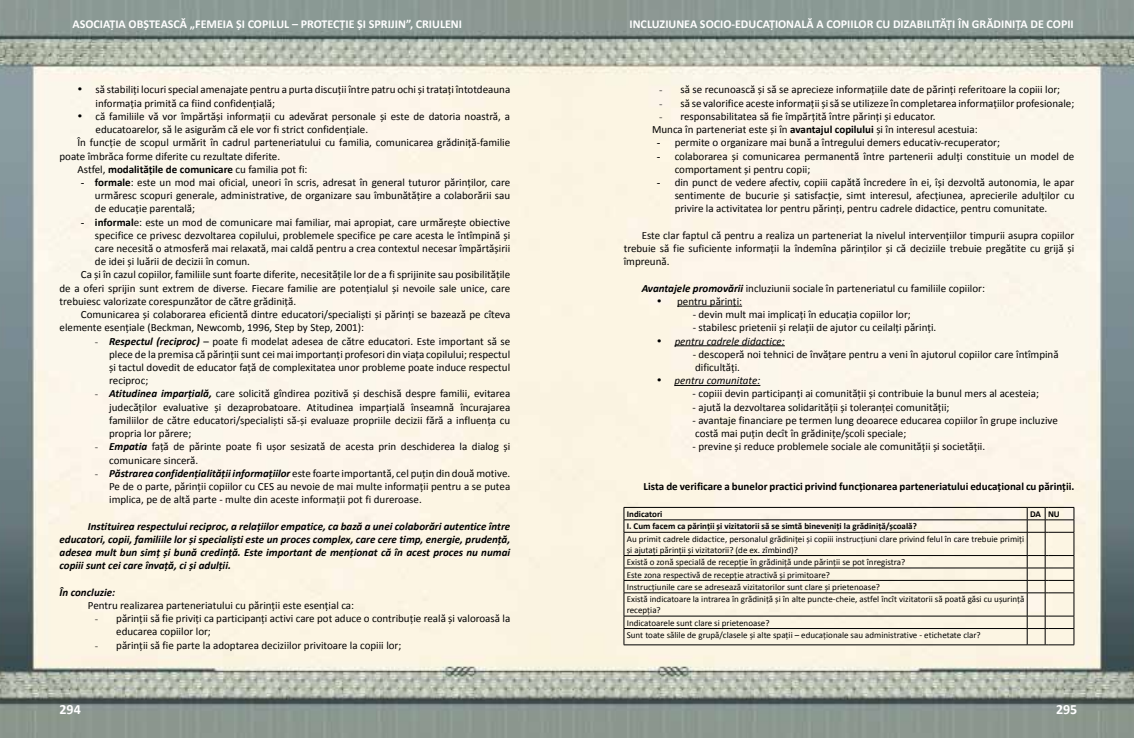
<style>
.page{position:relative;width:1134px;height:738px;background:#fff}
.page>*{position:absolute;margin:0;border:0;box-sizing:border-box;transform-origin:0 0}
.t1{font:700 14px "Calibri";color:#fff}
.t2{font:700 12px "Calibri";color:#fff}
.t3{font:11px/13.2px "Calibri";color:#000}
.t4{font:italic 700 11px/13.2px "Calibri";color:#000;text-align:justify}
.t5{font:700 11px "Calibri";color:#000}
.t6{font:italic 11px "Calibri";color:#000}
.t7{font:9px/12.4px "Calibri";color:#000}
.t8{font:700 9px "Calibri";color:#000}
.s1{font-weight:400}
.s2{font-family:"Times New Roman"}
.s3{font-weight:700}
.s4{font-family:"Garamond"}
.s5{font-weight:700;font-style:italic}
</style>
<div class="page">
<img style="left:0;top:0;width:1134px;height:737px">
<hr style="left:677px;top:305px;width:65px;height:1px;background:#000">
<hr style="left:675px;top:345px;width:110px;height:1px;background:#000">
<hr style="left:675px;top:385px;width:85px;height:1px;background:#000">
<hr style="left:624px;top:506px;width:403px;height:1px;background:#000">
<hr style="left:624px;top:519px;width:403px;height:1px;background:#000">
<hr style="left:624px;top:531px;width:403px;height:1px;background:#000">
<hr style="left:624px;top:555px;width:403px;height:1px;background:#000">
<hr style="left:624px;top:567px;width:403px;height:1px;background:#000">
<hr style="left:624px;top:579px;width:403px;height:1px;background:#000">
<hr style="left:624px;top:592px;width:403px;height:1px;background:#000">
<hr style="left:624px;top:615px;width:403px;height:1px;background:#000">
<hr style="left:624px;top:627px;width:403px;height:1px;background:#000">
<svg style="left:624px;top:507px;width:1px;height:137px"></svg>
<hr style="left:624px;top:644px;width:403px;height:1px;background:#000">
<svg style="left:1027px;top:506px;width:48px;height:139px;background:#ddd7c8"></svg>
<p class="t2" style="left:73px;top:16px;width:391px">ASOCIAŢIA OBŞTEASCĂ „FEMEIA ŞI COPILUL – PROTECŢIE ŞI SPRIJIN”, CRIULENI</p>
<p class="t2" style="left:629px;top:16px;width:446px">INCLUZIUNEA SOCIO-EDUCAŢIONALĂ A COPIILOR CU DIZABILITĂŢI ÎN GRĂDINIŢA DE COPII</p>
<p class="t3" style="left:96px;top:83px;width:416px;text-indent:-18px">• să stabiliţi locuri special amenajate pentru a purta discuţii între patru ochi şi trataţi întotdeauna informaţia primită ca fiind confidenţială;</p>
<p class="t3" style="left:78px;top:109px;width:434px">• că familiile vă vor împărtăşi informaţii cu adevărat personale şi este de datoria noastră, a</p>
<p class="t3" style="left:96px;top:123px;width:274px">educatoarelor, să le asigurăm că ele vor fi strict confidenţiale.</p>
<p class="t3" style="left:78px;top:136px;width:434px">În funcţie de scopul urmărit în cadrul parteneriatului cu familia, comunicarea grădiniţă-familie</p>
<p class="t3" style="left:60px;top:149px;width:222px">poate îmbrăca forme diferite cu rezultate diferite.</p>
<p class="t5" style="left:78px;top:162px;width:232px"><span class="s1">Astfel,</span> modalităţile de comunicare <span class="s1">cu familia pot fi:</span></p>
<p class="t3" style="left:95px;top:175px;width:417px;text-align:justify;text-indent:-14px"><span class="s2">-</span> <span class="s3">formale</span>: este un mod mai oficial, uneori în scris, adresat în general tuturor părinţilor, care urmăresc scopuri generale, administrative, de organizare sau îmbunătăţire a colaborării sau de educaţie parentală;</p>
<p class="t3" style="left:81px;top:215px;width:431px"><span class="s2">-</span> <span class="s3">informal</span>e: este un mod de comunicare mai familiar, mai apropiat, care urmăreşte obiective</p>
<p class="t3" style="left:95px;top:228px;width:417px">specifice ce privesc dezvoltarea copilului, problemele specifice pe care acesta le întîmpină şi</p>
<p class="t3" style="left:95px;top:241px;width:417px">care necesită o atmosferă mai relaxată, mai caldă pentru a crea contextul necesar împărtăşirii</p>
<p class="t3" style="left:95px;top:255px;width:157px">de idei şi luării de decizii în comun.</p>
<p class="t3" style="left:81px;top:268px;width:431px">Ca şi în cazul copiilor, familiile sunt foarte diferite, necesităţile lor de a fi sprijinite sau posibilităţile</p>
<p class="t3" style="left:60px;top:281px;width:452px">de a oferi sprijin sunt extrem de diverse. Fiecare familie are potenţialul şi nevoile sale unice, care</p>
<p class="t3" style="left:60px;top:294px;width:238px">trebuiesc valorizate corespunzător de către grădiniţă.</p>
<p class="t3" style="left:81px;top:307px;width:431px">Comunicarea şi colaborarea eficientă dintre educatori/specialişti şi părinţi se bazează pe cîteva</p>
<p class="t3" style="left:60px;top:321px;width:306px">elemente esenţiale (Beckman, Newcomb, 1996, Step by Step, 2001):</p>
<p class="t3" style="left:109px;top:334px;width:403px;text-align:justify;text-indent:-14px"><span class="s4">-</span> <span class="s5">Respectul (reciproc)</span> – poate fi modelat adesea de către educatori. Este important să se plece de la premisa că părinţii sunt cei mai importanţi profesori din viaţa copilului; respectul şi tactul dovedit de educator faţă de complexitatea unor probleme poate induce respectul reciproc;</p>
<p class="t3" style="left:109px;top:387px;width:403px;text-align:justify;text-indent:-14px"><span class="s4">-</span> <span class="s5">Atitudinea imparţială,</span> care solicită gîndirea pozitivă şi deschisă despre familii, evitarea judecăţilor evaluative şi dezaprobatoare. Atitudinea imparţială înseamnă încurajarea familiilor de către educatori/specialişti să-şi evaluaze propriile decizii fără a influenţa cu propria lor părere;</p>
<p class="t3" style="left:109px;top:439px;width:403px;text-indent:-14px"><span class="s4">-</span> <span class="s5">Empatia</span> faţă de părinte poate fi uşor sesizată de acesta prin deschiderea la dialog şi comunicare sinceră.</p>
<p class="t3" style="left:109px;top:466px;width:403px;text-align:justify;text-indent:-14px"><span class="s4">-</span> <span class="s5">Păstrarea confidenţialităţii informaţiilor</span> este foarte importantă, cel puţin din două motive.<br>Pe de o parte, părinţii copiilor cu CES au nevoie de mai multe informaţii pentru a se putea implica, pe de altă parte - multe din aceste informaţii pot fi dureroase.</p>
<p class="t4" style="left:60px;top:519px;width:452px;text-indent:28px">Instituirea respectului reciproc, a relaţiilor empatice, ca bază a unei colaborări autentice între educatori, copii, familiile lor şi specialişti este un proces complex, care cere timp, energie, prudenţă, adesea mult bun simţ şi bună credinţă. Este important de menţionat că în acest proces nu numai copiii sunt cei care învaţă, ci şi adulţii.</p>
<p class="t4" style="left:60px;top:585px;width:57px">În concluzie:</p>
<p class="t3" style="left:88px;top:598px;width:268px">Pentru realizarea parteneriatului cu părinţii este esenţial ca:</p>
<p class="t3" style="left:116px;top:611px;width:395px;text-indent:-21px"><span class="s4">-</span> părinţii să fie priviţi ca participanţi activi care pot aduce o contribuţie reală şi valoroasă la educarea copiilor lor;</p>
<p class="t3" style="left:95px;top:637px;width:308px"><span class="s4">-</span> părinţii să fie parte la adoptarea deciziilor privitoare la copiii lor;</p>
<p class="t3" style="left:659px;top:83px;width:403px"><span class="s4">-</span> să se recunoască şi să se aprecieze informaţiile date de părinţi referitoare la copiii lor;</p>
<p class="t3" style="left:659px;top:96px;width:417px"><span class="s4">-</span> să se valorifice aceste informaţii şi să se utilizeze în completarea informaţiilor profesionale;</p>
<p class="t3" style="left:652px;top:109px;width:327px;text-indent:7px"><span class="s4">-</span> responsabilitatea să fie împărţită între părinţi şi educator.<br>Munca în parteneriat este şi în <span class="s3">avantajul copilului</span> şi în interesul acestuia:</p>
<p class="t3" style="left:657px;top:136px;width:345px"><span class="s2">-</span> permite o organizare mai bună a întregului demers educativ-recuperator;</p>
<p class="t3" style="left:675px;top:149px;width:401px;text-indent:-18px"><span class="s2">-</span> colaborarea şi comunicarea permanentă între partenerii adulţi constituie un model de comportament şi pentru copii;</p>
<p class="t3" style="left:675px;top:175px;width:401px;text-align:justify;text-indent:-18px"><span class="s2">-</span> din punct de vedere afectiv, copiii capătă încredere în ei, îşi dezvoltă autonomia, le apar sentimente de bucurie şi satisfacţie, simt interesul, afecţiunea, aprecierile adulţilor cu privire la activitatea lor pentru părinţi, pentru cadrele didactice, pentru comunitate.</p>
<p class="t3" style="left:624px;top:228px;width:452px;text-align:justify;text-indent:18px">Este clar faptul că pentru a realiza un parteneriat la nivelul intervenţiilor timpurii asupra copiilor trebuie să fie suficiente informaţii la îndemîna părinţilor şi că deciziile trebuie pregătite cu grijă şi împreună.</p>
<p class="t3" style="left:642px;top:281px;width:345px"><span class="s5">Avantajele promovării</span> incluziunii sociale în parteneriatul cu familiile copiilor:</p>
<p class="t3" style="left:657px;top:294px;width:87px">• pentru părinţi:</p>
<p class="t3" style="left:693px;top:307px;width:220px">- devin mult mai implicaţi în educaţia copiilor lor;</p>
<p class="t3" style="left:693px;top:321px;width:245px">- stabilesc prietenii şi relaţii de ajutor cu ceilalţi părinţi.</p>
<p class="t6" style="left:657px;top:333px;width:130px">• pentru cadrele didactice:</p>
<p class="t3" style="left:693px;top:347px;width:367px">- descoperă noi tehnici de învăţare pentru a veni în ajutorul copiilor care întîmpină dificultăţi.</p>
<p class="t6" style="left:657px;top:373px;width:105px">• pentru comunitate:</p>
<p class="t3" style="left:693px;top:387px;width:348px">- copiii devin participanţi ai comunităţii şi contribuie la bunul mers al acesteia;</p>
<p class="t3" style="left:693px;top:400px;width:258px">- ajută la dezvoltarea solidarităţii şi toleranţei comunităţii;</p>
<p class="t3" style="left:693px;top:413px;width:367px">- avantaje financiare pe termen lung deoarece educarea copiilor în grupe incluzive costă mai puţin decît în grădiniţe/şcoli speciale;</p>
<p class="t3" style="left:693px;top:439px;width:294px">- previne şi reduce problemele sociale ale comunităţii şi societăţii.</p>
<p class="t5" style="left:644px;top:479px;width:432px">Lista de verificare a bunelor practici privind funcţionarea parteneriatului educaţional cu părinţii.</p>
<p class="t8" style="left:627px;top:508px;width:37px">Indicatori</p>
<p class="t8" style="left:1030px;top:508px;width:31px">DA NU</p>
<p class="t8" style="left:627px;top:520px;width:292px">I. Cum facem ca părinţii şi vizitatorii să se simtă bineveniţi la grădiniţă/şcoală?</p>
<p class="t7" style="left:627px;top:533px;width:399px;line-height:10.8px">Au primit cadrele didactice, personalul grădiniţei şi copiii instrucţiuni clare privind felul în care trebuie primiţi şi ajutaţi părinţii şi vizitatorii? (de ex. zîmbind)?</p>
<p class="t7" style="left:627px;top:555px;width:399px">Există o zonă specială de recepţie în grădiniţă unde părinţii se pot înregistra?<br>Este zona respectivă de recepţie atractivă şi primitoare?<br>Instrucţiunile care se adresează vizitatorilor sunt clare şi prietenoase?<br>Există indicatoare la intrarea în grădiniţă şi în alte puncte-cheie, astfel încît vizitatorii să poată găsi cu uşurinţă</p>
<p class="t7" style="left:627px;top:603px;width:355px">recepţia?<br>Indicatoarele sunt clare si prietenoase?<br>Sunt toate sălile de grupă/clasele şi alte spaţii – educaţionale sau administrative - etichetate clar?</p>
<p class="t1" style="left:60px;top:700px;width:23px">294</p>
<p class="t1" style="left:1056px;top:700px;width:23px">295</p>
</div>
